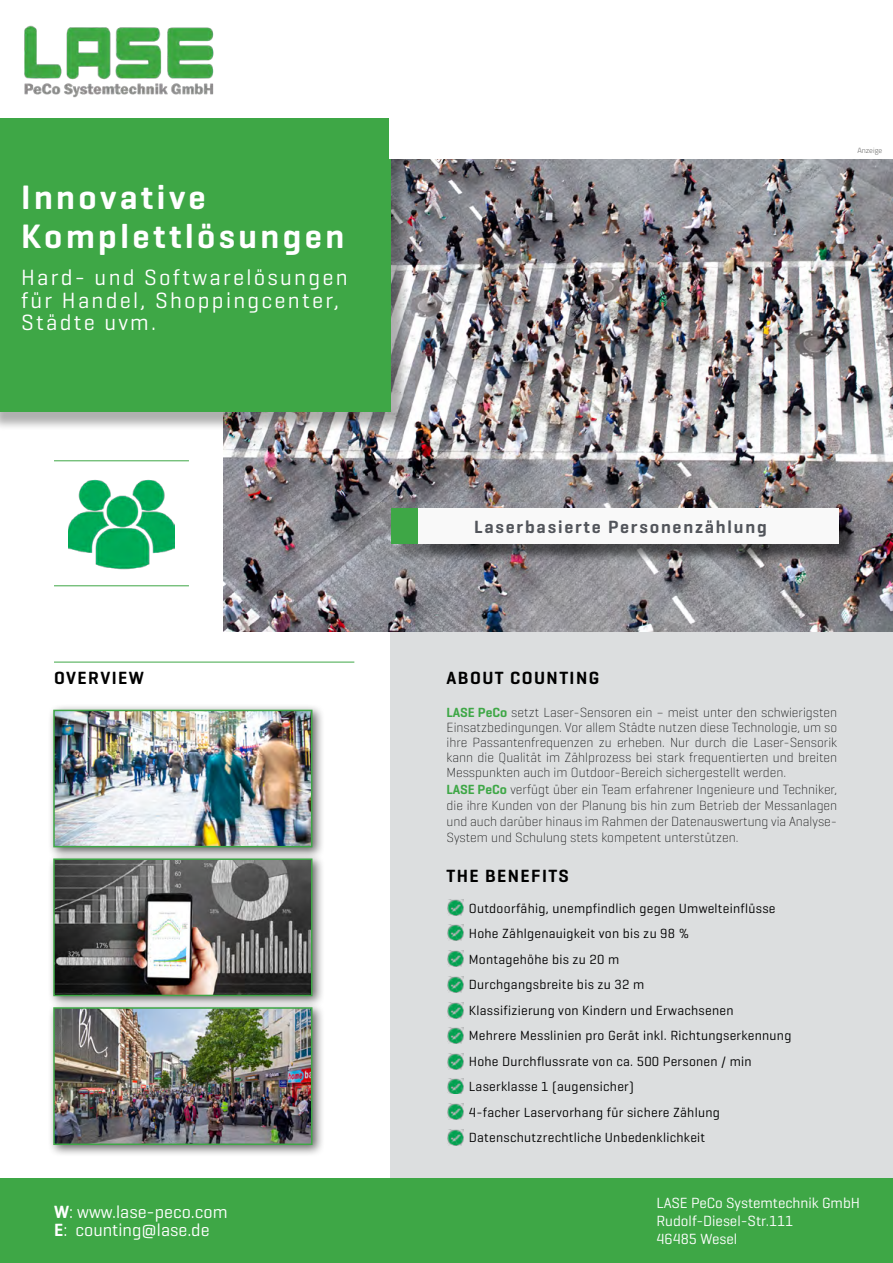
<style>
.page{position:relative;width:893px;height:1263px;background:#fff}
.page>*{position:absolute;margin:0;border:0;box-sizing:border-box;transform-origin:0 0}
.t1{font:600 34.5px/38.4px "Geogrotesque";letter-spacing:.1em;color:#fff}
.t2{font:22.5px/22.5px "Geogrotesque";letter-spacing:.1em;color:#fff}
.t3{font:18px/18px "Geogrotesque";color:#fff}
.t4{font:600 18px "Geogrotesque";letter-spacing:.08em;color:#000}
.t5{font:600 18px "Geogrotesque";letter-spacing:.1em;color:#52555b}
.t6{font:15px/18px "Geogrotesque";color:#fff}
.t7{font:200 13.5px/15.6px "Geogrotesque";color:#000}
.t8{font:13.5px/25.5px "Geogrotesque";letter-spacing:.02em;color:#000}
.t9{font:300 7.5px "Titillium";color:#6f6f6e}
.s1{font-weight:600;color:#3ea746}
.s2{font-weight:600}
</style>
<div class="page">
<div style="left:391px;top:0;width:502px;height:1263px;background:#dcdedf"></div>
<hr style="left:54px;top:662px;width:300px;height:1px;background:#3ea746">
<hr style="left:54px;top:460px;width:135px;height:1px;background:#3ea746">
<hr style="left:54px;top:585px;width:135px;height:1px;background:#3ea746">
<img style="left:223px;top:158px;width:670px;height:473px">
<div style="left:0;top:120px;width:409px;height:311px;background:#000;opacity:.31"></div>
<div style="left:0;top:118px;width:391px;height:294px;background:#3ea746"></div>
<div style="left:393px;top:510px;width:44px;height:53px;background:#000;opacity:.31"></div>
<div style="left:391px;top:508px;width:28px;height:36px;background:#3ea746"></div>
<div style="left:421px;top:510px;width:437px;height:53px;background:#000;opacity:.53"></div>
<div style="left:419px;top:508px;width:420px;height:36px;background:#f9f9f9"></div>
<img style="left:24px;top:25px;width:190px;height:73px">
<div style="left:47px;top:704px;width:278px;height:156px;background:#000;opacity:.6"></div>
<img style="left:56px;top:713px;width:253px;height:131px">
<div style="left:53px;top:710px;width:259px;height:137px;border:2px solid #3ea746"></div>
<div style="left:47px;top:852px;width:278px;height:156px;background:#000;opacity:.6"></div>
<img style="left:56px;top:861px;width:253px;height:132px">
<div style="left:53px;top:858px;width:259px;height:138px;border:2px solid #3ea746"></div>
<div style="left:47px;top:1001px;width:278px;height:156px;background:#000;opacity:.6"></div>
<img style="left:56px;top:1010px;width:253px;height:132px">
<div style="left:53px;top:1007px;width:259px;height:138px;border:2px solid #3ea746"></div>
<img style="left:68px;top:479px;width:106px;height:91px">
<img style="left:447px;top:899px;width:16px;height:16px">
<img style="left:447px;top:925px;width:16px;height:16px">
<img style="left:447px;top:951px;width:16px;height:15px">
<img style="left:447px;top:976px;width:16px;height:16px">
<img style="left:447px;top:1002px;width:16px;height:16px">
<img style="left:447px;top:1027px;width:16px;height:16px">
<img style="left:447px;top:1053px;width:16px;height:16px">
<img style="left:447px;top:1078px;width:16px;height:16px">
<img style="left:447px;top:1103px;width:16px;height:16px">
<img style="left:447px;top:1129px;width:16px;height:16px">
<div style="left:0;top:1178px;width:893px;height:85px;background:#3ea746"></div>
<div style="left:389px;top:0;width:504px;height:158px;background:#fff"></div>
<h1 class="t1" style="left:21px;top:178px;width:325px">Innovative<br>Komplettlösungen</h1>
<h2 class="t2" style="left:21px;top:265px;width:328px">Hard- und Softwarelösungen für Handel, Shoppingcenter,<br>Städte uvm.</h2>
<p class="t9" style="left:857px;top:145px;width:26px">Anzeige</p>
<h3 class="t5" style="left:474px;top:515px;width:294px">Laserbasierte Personenzählung</h3>
<h3 class="t4" style="left:54px;top:666px;width:91px">OVERVIEW</h3>
<h3 class="t4" style="left:446px;top:666px;width:154px">ABOUT COUNTING</h3>
<p class="t7" style="left:446px;top:704px;width:392px"><span class="s1">LASE PeCo</span> setzt Laser-Sensoren ein – meist unter den schwierigsten Einsatzbedingungen. Vor allem Städte nutzen diese Technologie, um so ihre Passantenfrequenzen zu erheben. Nur durch die Laser-Sensorik kann die Qualität im Zählprozess bei stark frequentierten und breiten Messpunkten auch im Outdoor-Bereich sichergestellt werden.<br><span class="s1">LASE PeCo</span> verfügt über ein Team erfahrener Ingenieure und Techniker, die ihre Kunden von der Planung bis hin zum Betrieb der Messanlagen und auch darüber hinaus im Rahmen der Datenauswertung via Analyse-System und Schulung stets kompetent unterstützen.</p>
<h3 class="t4" style="left:446px;top:864px;width:124px">THE BENEFITS</h3>
<p class="t8" style="left:469px;top:895px;width:324px">Outdoorfähig, unempfindlich gegen Umwelteinflüsse Hohe Zählgenauigkeit von bis zu 98 %<br>Montagehöhe bis zu 20 m<br>Durchgangsbreite bis zu 32 m<br>Klassifizierung von Kindern und Erwachsenen<br>Mehrere Messlinien pro Gerät inkl. Richtungserkennung Hohe Durchflussrate von ca. 500 Personen / min Laserklasse 1 (augensicher)<br>4-facher Laservorhang für sichere Zählung Datenschutzrechtliche Unbedenklichkeit</p>
<h3 class="t3" style="left:54px;top:1202px;width:175px"><span class="s2">W</span>: www.lase-peco.com<br><span class="s2">E</span>: counting@lase.de</h3>
<p class="t6" style="left:656px;top:1193px;width:205px">LASE PeCo Systemtechnik GmbH<br>Rudolf-Diesel-Str.111<br>46485 Wesel</p>
</div>
